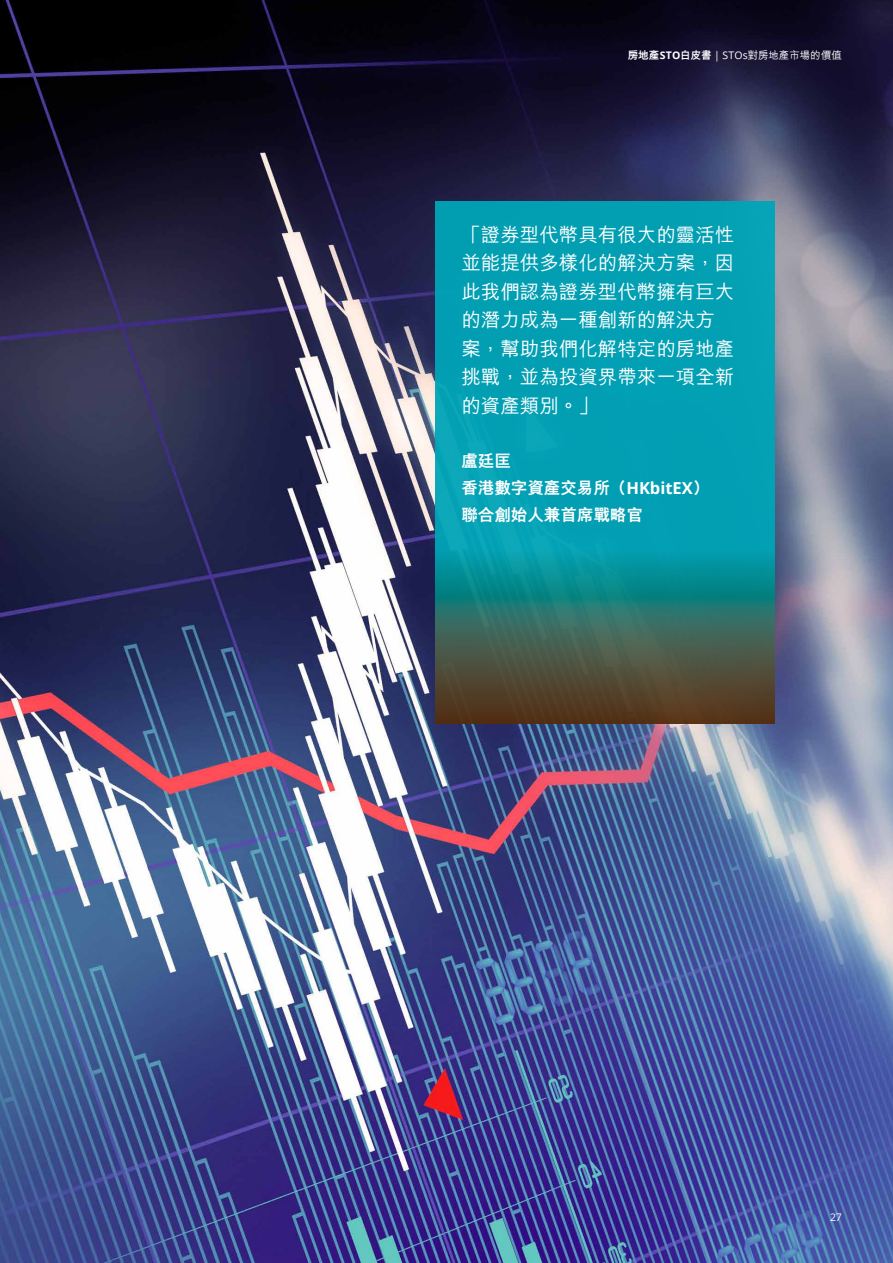
<style>
.page{position:relative;width:893px;height:1263px;background:#fff}
.page>*{position:absolute;margin:0;border:0;box-sizing:border-box;transform-origin:0 0}
.t1{font:500 19.5px/28.5px "M Hei HK";color:#fff}
.t2{font:800 16.5px/27px "M Hei HK";color:#fff}
.t3{font:500 10.5px "M Hei HK";letter-spacing:-.005em;color:#fff}
.t4{font:10.5px "Open Sans";color:#fff}
.s1{font-weight:800}
.s2{font-family:"Open Sans";font-weight:700}
.s3{font-family:"Open Sans";font-weight:400}
</style>
<div class="page">
<img style="left:0;top:0;width:893px;height:1263px">
<svg style="left:436px;top:201px;width:338px;height:523px;background:#138c96"></svg>
<p class="t3" style="left:628px;top:48px;width:216px"><span class="s1">房地產</span><span class="s2">STO</span><span class="s1">白皮書</span> <span class="s3">| STOs</span>對房地產市場的價值</p>
<p class="t1" style="left:461px;top:218px;width:274px">「證券型代幣具有很大的靈活性並能提供多樣化的解決方案，因此我們認為證券型代幣擁有巨大的潛力成為一種創新的解決方案，幫助我們化解特定的房地產挑戰，並為投資界帶來一項全新的資產類別。」</p>
<p class="t2" style="left:461px;top:447px;width:249px">盧廷匡<br>香港數字資產交易所（<span class="s2">HKbitEX</span>）聯合創始人兼首席戰略官</p>
<p class="t4" style="left:830px;top:1210px;width:13px">27</p>
</div>
